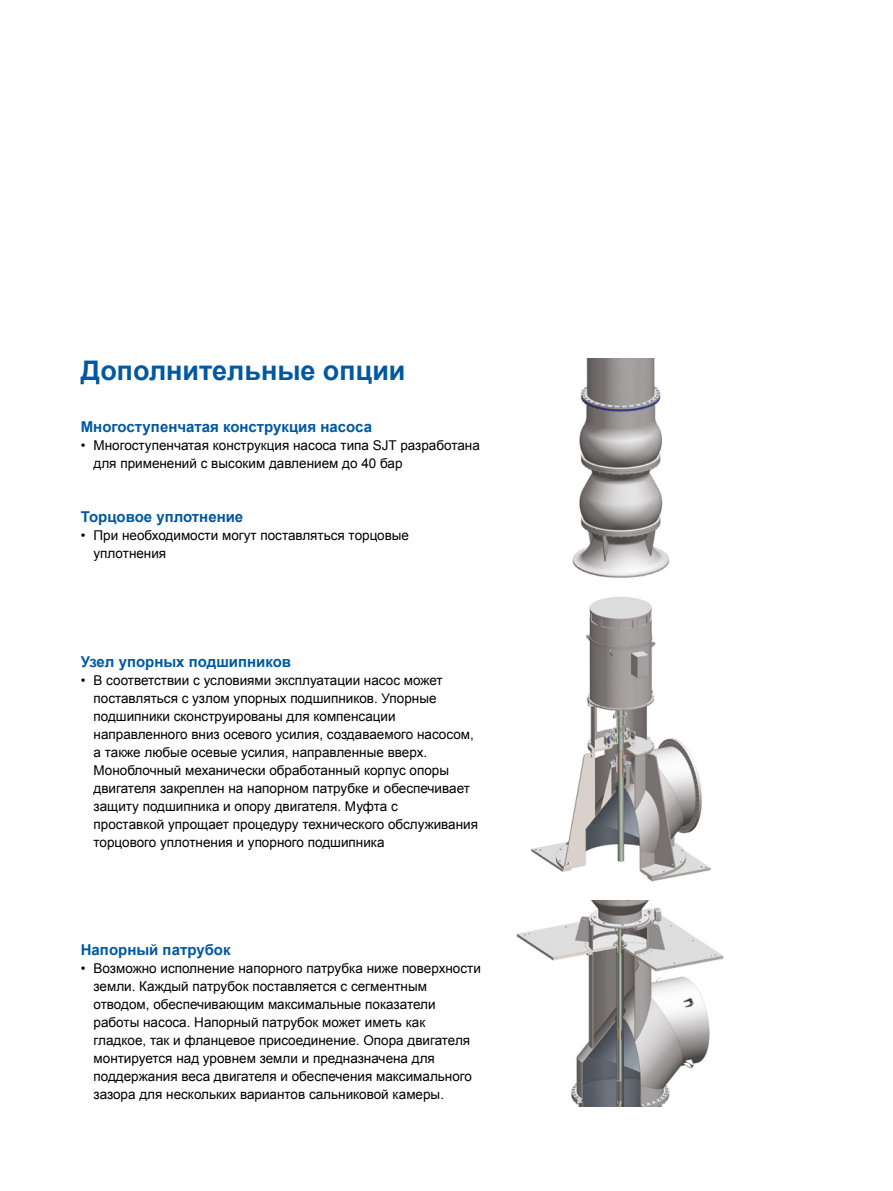
<style>
.page{position:relative;width:893px;height:1191px;background:#fff}
.page>*{position:absolute;margin:0;border:0;box-sizing:border-box;transform-origin:0 0}
.t1{font:700 27px "Arial";color:#0058a2}
.Subtitle_blue{font:700 15px "Arial";color:#0058a2}
.t2{font:13.5px/18px "Arial";color:#000}
</style>
<div class="page">
<img style="left:516px;top:900px;width:208px;height:206px">
<img style="left:572px;top:358px;width:98px;height:220px">
<img style="left:531px;top:597px;width:180px;height:285px">
<p class="t1" style="left:81px;top:352px;width:326px">Дополнительные опции</p>
<p class="Subtitle_blue" style="left:81px;top:417px;width:293px">Многоступенчатая конструкция насоса</p>
<p class="t2" style="left:94px;top:437px;width:388px;text-indent:-13px">• Многоступенчатая конструкция насоса типа SJT разработана для применений с высоким давлением до 40 бар</p>
<p class="Subtitle_blue" style="left:81px;top:507px;width:164px">Торцовое уплотнение</p>
<p class="t2" style="left:94px;top:527px;width:317px;text-indent:-13px">• При необходимости могут поставляться торцовые уплотнения</p>
<p class="Subtitle_blue" style="left:81px;top:651px;width:212px">Узел упорных подшипников</p>
<p class="t2" style="left:94px;top:671px;width:386px;text-indent:-13px">• В соответствии с условиями эксплуатации насос может поставляться с узлом упорных подшипников. Упорные подшипники сконструированы для компенсации направленного вниз осевого усилия, создаваемого насосом, а также любые осевые усилия, направленные вверх.<br>Моноблочный механически обработанный корпус опоры двигателя закреплен на напорном патрубке и обеспечивает защиту подшипника и опору двигателя. Муфта с<br>проставкой упрощает процедуру технического обслуживания торцового уплотнения и упорного подшипника</p>
<p class="Subtitle_blue" style="left:81px;top:939px;width:151px">Напорный патрубок</p>
<p class="t2" style="left:94px;top:959px;width:389px;text-indent:-13px">• Возможно исполнение напорного патрубка ниже поверхности земли. Каждый патрубок поставляется с сегментным отводом, обеспечивающим максимальные показатели работы насоса. Напорный патрубок может иметь как гладкое, так и фланцевое присоединение. Опора двигателя монтируется над уровнем земли и предназначена для поддержания веса двигателя и обеспечения максимального зазора для нескольких вариантов сальниковой камеры.</p>
</div>
